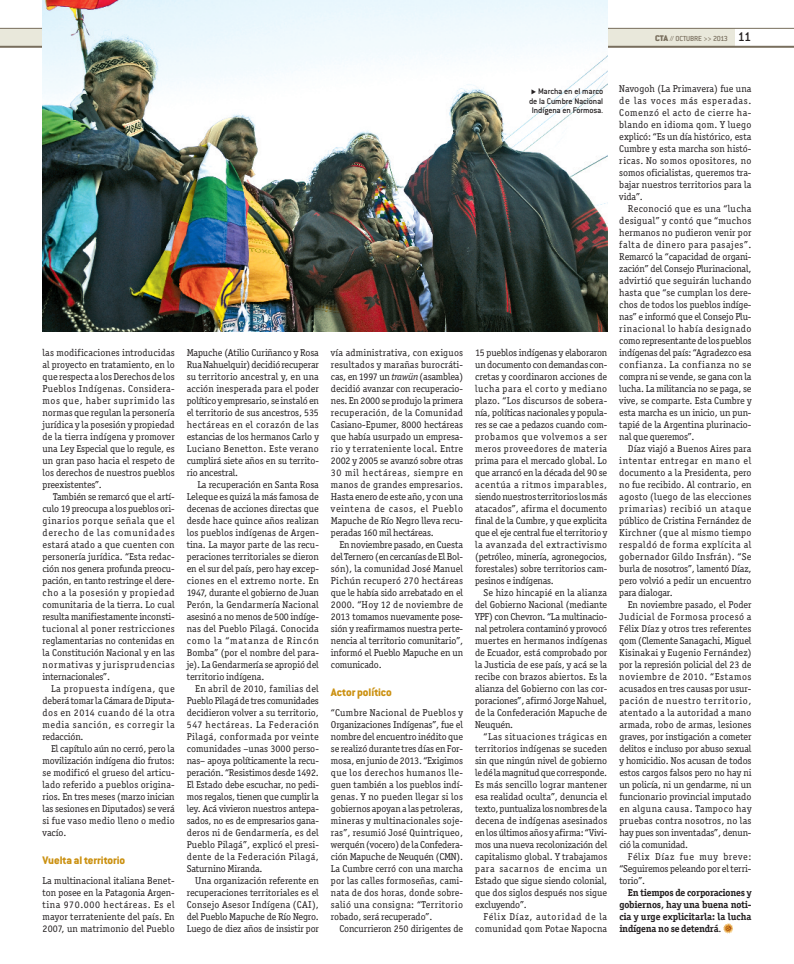
<style>
.page{position:relative;width:794px;height:964px;background:#fff}
.page>*{position:absolute;margin:0;border:0;box-sizing:border-box;transform-origin:0 0}
.t1{font:800 12px "Conduit ITC Std";color:#cb9112}
.t2{font:10px/12px "Officina Ser ITC Std";letter-spacing:-.005em;color:#231f20;text-align:justify}
.t3{font:700 10px/12px "Officina Ser ITC Std";letter-spacing:-.005em;color:#231f20;text-align:justify}
.t4{font:10px/12px "Officina Ser ITC Std";letter-spacing:.025em;color:#231f20;text-align:right}
.t5{font:500 9px/9.5px "Conduit ITC Std";letter-spacing:-.015em;color:#231f20;text-align:justify}
.t6{font:500 8px "Conduit ITC Std";letter-spacing:-.02em;color:#786e5d}
.s1{font-weight:900;font-size:9px}
.s2{font-weight:400}
.s3{font-size:14px;color:#231f20}
.s4{font-style:italic}
</style>
<div class="page">
<svg style="left:723px;top:923px;width:10px;height:10px"></svg>
<div style="left:0;top:28px;width:734px;height:19px;background:#e9e8db"></div>
<hr style="left:0;top:46px;width:794px;height:2px;background:#786e5d">
<hr style="left:0;top:28px;width:794px;height:1px;background:#786e5d">
<img style="left:43px;top:0;width:564px;height:332px">
<p class="t6" style="left:655px;top:36px;width:98px"><span class="s1">CTA</span> <span class="s2">//</span> OCTUBRE &gt;&gt; 2013 <span class="s3">11</span></p>
<p class="t2" style="left:43px;top:347px;width:134px">las modificaciones introducidas al proyecto en tratamiento, en lo que respecta a los Derechos de los Pueblos Indígenas. Considera&shy;mos que, haber suprimido las normas que regulan la personería jurídica y la posesión y propiedad de la tierra indígena y promover una Ley Especial que lo regule, es un gran paso hacia el respeto de los derechos de nuestros pueblos preexistentes”.</p>
<p class="t2" style="left:43px;top:491px;width:134px;text-indent:10px">También se remarcó que el artí&shy;culo 19 preocupa a los pueblos ori&shy;ginarios porque señala que el derecho de las comunidades estará atado a que cuenten con personería jurídica. “Esta redac&shy;ción nos genera profunda preocu&shy;pación, en tanto restringe el dere&shy;cho a la posesión y propiedad comunitaria de la tierra. Lo cual resulta manifiestamente inconsti&shy;tucional al poner restricciones reglamentarias no contenidas en la Constitución Nacional y en las normativas y jurisprudencias internacionales”.</p>
<p class="t2" style="left:43px;top:683px;width:134px;text-indent:9px">La propuesta indígena, que deberá tomarla Cámara deDiputa&shy;dos en 2014 cuando dé la otra media sanción, es corregir la redacción.</p>
<p class="t2" style="left:43px;top:743px;width:134px;text-indent:9px">El capítulo aún no cerró, pero la movilización indígena dio frutos: se modificó el grueso del articu&shy;lado referido a pueblos origina&shy;rios. En tres meses (marzo inician las sesiones en Diputados) se verá si fue vaso medio lleno o medio vacío.</p>
<p class="t1" style="left:43px;top:856px;width:84px">Vuelta alterritorio</p>
<p class="t2" style="left:43px;top:875px;width:134px">La multinacional italiana Benet&shy;ton posee en la Patagonia Argen&shy;tina 970.000 hectáreas. Es el mayor terrateniente del país. En 2007, un matrimonio del Pueblo</p>
<p class="t2" style="left:187px;top:347px;width:134px">Mapuche (Atilio Curiñanco y Rosa RuaNahuelquir)decidiórecuperar su territorio ancestral y, en una acción inesperada para el poder políticoy empresario,se instalóen el territorio de sus ancestros, 535 hectáreas en el corazón de las estancias de los hermanos Carlo y Luciano Benetton. Este verano cumplirá siete años en su territo&shy;rio ancestral.</p>
<p class="t2" style="left:187px;top:479px;width:134px;text-indent:11px">La recuperación en Santa Rosa Leleque es quizá la más famosa de decenas de acciones directas que desde hace quince años realizan los pueblos indígenas de Argen&shy;tina. La mayor parte de las recu&shy;peraciones territoriales se dieron en el sur del país, pero hay excep&shy;ciones en el extremo norte. En 1947, durante el gobierno de Juan Perón, la Gendarmería Nacional asesinó a no menos de 500 indíge&shy;nas del Pueblo Pilagá. Conocida como la “matanza de Rincón Bomba” (por el nombre del para&shy;je). La Gendarmería se apropió del territorio indígena.</p>
<p class="t2" style="left:187px;top:683px;width:134px;text-indent:9px">En abril de 2010, familias del PuebloPilagáde tres comunidades decidieron volver a su territorio, 547 hectáreas. La Federación Pilagá, conformada por veinte comunidades –unas 3000 perso&shy;nas– apoya políticamente la recu&shy;peración. “Resistimos desde 1492.<br>El Estado debe escuchar, no pedi&shy;mos regalos, tienen que cumplir la ley. Acá vivieron nuestros antepa&shy;sados, no es de empresarios gana&shy;deros ni de Gendarmería, es del Pueblo Pilagá”, explicó el presi&shy;dente de la Federación Pilagá, Saturnino Miranda.</p>
<p class="t2" style="left:187px;top:875px;width:134px;text-indent:9px">Una organización referente en recuperaciones territoriales es el Consejo Asesor Indígena (CAI), del Pueblo Mapuche de Río Negro.<br>Luego de diez años de insistir por</p>
<p class="t5" style="left:529px;top:88px;width:76px">◆ Marcha en el marco de la Cumbre Nacional Indígena en Formosa.</p>
<p class="t2" style="left:331px;top:347px;width:134px">vía administrativa, con exiguos resultados y marañas burocráti&shy;cas, en 1997 un <span class="s4">trawün</span> (asamblea) decidió avanzar con recuperacio&shy;nes. En 2000 se produjo la primera recuperación, de la Comunidad Casiano-Epumer, 8000 hectáreas que había usurpado un empresa&shy;rio y terrateniente local. Entre 2002 y 2005 se avanzó sobre otras 30 mil hectáreas, siempre en manos de grandes empresarios.<br>Hasta enero de este año, y con una veintena de casos, el Pueblo Mapuche de Río Negro lleva recu&shy;peradas 160 mil hectáreas.</p>
<p class="t2" style="left:331px;top:539px;width:134px;text-indent:9px">En noviembre pasado, en Cuesta del Ternero(encercaníasdeElBol&shy;són), la comunidad José Manuel Pichún recuperó 270 hectáreas que le había sido arrebatado en el 2000. “Hoy 12 de noviembre de 2013 tomamos nuevamente pose&shy;sión y reafirmamos nuestra perte&shy;nencia al territorio comunitario”, informó el Pueblo Mapuche en un comunicado.</p>
<p class="t1" style="left:331px;top:688px;width:63px">Actor político</p>
<p class="t2" style="left:331px;top:707px;width:134px">“Cumbre Nacional de Pueblos y Organizaciones Indígenas”, fue el nombre del encuentro inédito que se realizó durante tres días en For&shy;mosa, enjuniode 2013.“Exigimos que los derechos humanos lle&shy;guen también a los pueblos indí&shy;genas. Y no pueden llegar si los gobiernos apoyan a las petroleras, mineras y multinacionales soje&shy;ras”, resumió José Quintriqueo, werquén (vocero) de la Confedera&shy;ción Mapuche de Neuquén (CMN).<br>La Cumbre cerró con una marcha por las calles formoseñas, cami&shy;nata de dos horas, donde sobre&shy;salió una consigna: “Territorio robado, será recuperado”.</p>
<p class="t2" style="left:339px;top:923px;width:125px">Concurrieron 250 dirigentes de</p>
<p class="t2" style="left:475px;top:347px;width:134px">15 pueblos indígenas y elaboraron undocumento condemandas con&shy;cretas y coordinaron acciones de lucha para el corto y mediano plazo. “Los discursos de sobera&shy;nía, políticas nacionales y popula&shy;res se cae a pedazos cuando com&shy;probamos que volvemos a ser meros proveedores de materia prima para el mercado global. Lo que arrancó en la década del 90 se acentúa a ritmos imparables, siendonuestrosterritorioslosmás atacados”, afirma el documento final de la Cumbre, y que explicita que el eje central fue el territorio y la avanzada del extractivismo (petróleo, minería, agronegocios, forestales) sobre territorios cam&shy;pesinos e indígenas.</p>
<p class="t2" style="left:475px;top:587px;width:134px;text-indent:9px">Se hizo hincapié en la alianza del Gobierno Nacional (mediante YPF) con Chevron. “La multinacio&shy;nal petrolera contaminó y provocó muertes en hermanos indígenas de Ecuador, está comprobado por la Justicia de ese país, y acá se la recibe con brazos abiertos. Es la alianza del Gobierno con las cor&shy;poraciones”, afirmó Jorge Nahuel, de la Confederación Mapuche de Neuquén.</p>
<p class="t2" style="left:475px;top:731px;width:134px;text-indent:9px">“Las situaciones trágicas en territorios indígenas se suceden sin que ningún nivel de gobierno ledélamagnitudquecorresponde.<br>Es más sencillo lograr mantener esa realidad oculta”, denuncia el texto,puntualiza losnombresde la decena de indígenas asesinados enlosúltimos años y afirma:“Vivi&shy;mos una nueva recolonización del capitalismo global. Y trabajamos para sacarnos de encima un Estado que sigue siendo colonial, que dos siglos después nos sigue excluyendo”.</p>
<p class="t4" style="left:475px;top:911px;width:134px">Félix Díaz, autoridad de la comunidad qom Potae Napocna</p>
<p class="t2" style="left:619px;top:84px;width:134px">Navogoh (La Primavera) fue una de las voces más esperadas.<br>Comenzó el acto de cierre ha&shy;blando en idioma qom. Y luego explicó: “Es un día histórico, esta Cumbre y esta marcha son histó&shy;ricas. No somos opositores, no somos oficialistas, queremos tra&shy;bajar nuestros territorios para la vida”.</p>
<p class="t2" style="left:619px;top:204px;width:134px;text-indent:9px">Reconoció que es una “lucha desigual” y contó que “muchos hermanos no pudieron venir por falta de dinero para pasajes”.<br>Remarcó la “capacidad de organi&shy;zación” del Consejo Plurinacional, advirtió que seguirán luchando hasta que “se cumplan los dere&shy;chos de todos los pueblos indíge&shy;nas” e informó que el Consejo Plu&shy;rinacional lo había designado como representantede los pueblos indígenas del país: “Agradezco esa confianza. La confianza no se compra ni se vende, se gana con la lucha. La militancia no se paga, se vive, se comparte. Esta Cumbre y esta marcha es un inicio, un pun&shy;tapié de la Argentina plurinacio&shy;nal que queremos”.</p>
<p class="t2" style="left:619px;top:444px;width:134px;text-indent:9px">Díaz viajó a Buenos Aires para intentar entregar en mano el documento a la Presidenta, pero no fue recibido. Al contrario, en agosto (luego de las elecciones primarias) recibió un ataque público de Cristina Fernández de Kirchner (que al mismo tiempo respaldó de forma explícita al gobernador Gildo Insfrán). “Se burla de nosotros”, lamentó Díaz, pero volvió a pedir un encuentro para dialogar.</p>
<p class="t2" style="left:619px;top:600px;width:134px;text-indent:9px">En noviembre pasado, el Poder Judicial de Formosa procesó a Félix Díaz y otros tres referentes qom (Clemente Sanagachi, Miguel Kisinakai y Eugenio Fernández) por la represión policial del 23 de noviembre de 2010. “Estamos acusados en tres causas por usur&shy;pación de nuestro territorio, atentado a la autoridad a mano armada, robo de armas, lesiones graves, por instigación a cometer delitos e incluso por abuso sexual y homicidio. Nos acusan de todos estos cargos falsos pero no hay ni un policía, ni un gendarme, ni un funcionario provincial imputado en alguna causa. Tampoco hay pruebas contra nosotros, no las hay pues son inventadas”, denun&shy;ció la comunidad.</p>
<p class="t2" style="left:619px;top:852px;width:134px;text-indent:9px">Félix Díaz fue muy breve: “Seguiremos peleando por el terri&shy;torio”.</p>
<p class="t3" style="left:619px;top:888px;width:134px;text-indent:9px">En tiempos de corporaciones y gobiernos, hay una buena noti&shy;cia y urge explicitarla: la lucha indígena no se detendrá<span class="s2">.</span></p>
</div>
